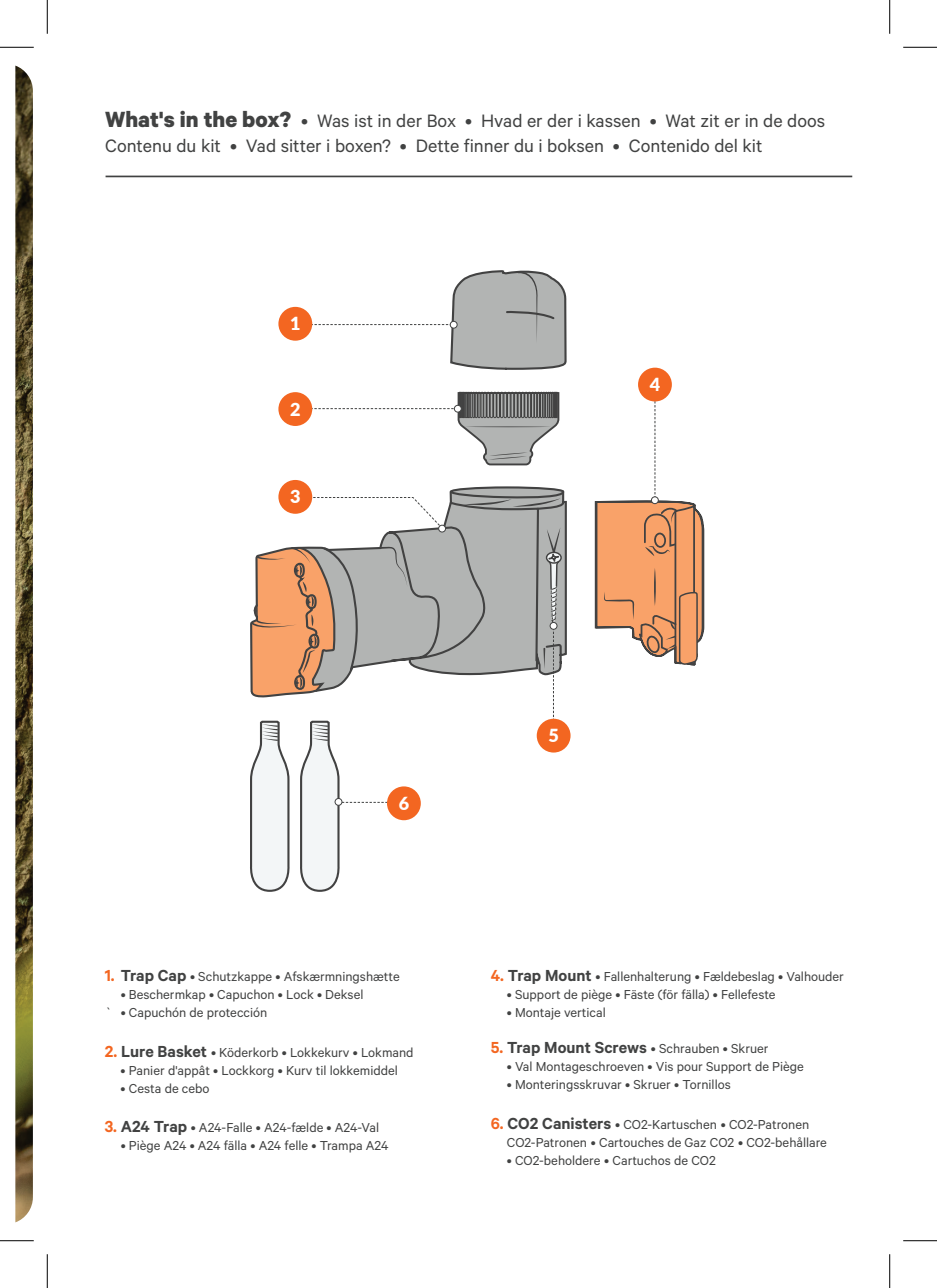
<style>
.page{position:relative;width:937px;height:1288px;background:#fff}
.page>*{position:absolute;margin:0;border:0;box-sizing:border-box;transform-origin:0 0}
.t1{font:20.25px/24.8px "Calibre";color:#414242}
.t2{font:900 18px "Lato";color:#fff}
.t3{font:14.62px/18px "Calibre";color:#414242}
.s1{font-weight:700;font-size:24.75px}
.s2{font-weight:600;font-size:18px;color:#f36621}
.s3{font-weight:600;font-size:18px}
</style>
<div class="page">
<hr style="left:105px;top:175px;width:747px;height:2px;background:#414242">
<svg style="left:278px;top:489px;width:289px;height:187px;background:#b6b7b6"></svg>
<svg style="left:379px;top:546px;width:28px;height:41px"></svg>
<svg style="left:250px;top:546px;width:112px;height:152px;background:#d2a485"></svg>
<svg style="left:449px;top:486px;width:116px;height:21px;background:#969797"></svg>
<svg style="left:290px;top:391px;width:270px;height:75px"></svg>
<div style="left:454px;top:405px;width:7px;height:7px;background:#fff;border-radius:50%"></div>
<div style="left:454px;top:405px;width:7px;height:7px;border:1px solid #414242;border-radius:50%"></div>
<div style="left:278px;top:392px;width:34px;height:34px;background:#f36621;border-radius:50%"></div>
<svg style="left:250px;top:720px;width:40px;height:172px"></svg>
<svg style="left:300px;top:720px;width:103px;height:172px"></svg>
<div style="left:335px;top:798px;width:7px;height:7px;background:#fff;border-radius:50%"></div>
<div style="left:334px;top:798px;width:8px;height:7px;border:1px solid #414242;border-radius:50%"></div>
<div style="left:387px;top:786px;width:34px;height:34px;background:#f36621;border-radius:50%"></div>
<svg style="left:594px;top:393px;width:111px;height:273px"></svg>
<div style="left:651px;top:497px;width:7px;height:6px;background:#fff;border-radius:50%"></div>
<div style="left:651px;top:496px;width:7px;height:8px;border:1px solid #414242;border-radius:50%"></div>
<div style="left:638px;top:367px;width:33px;height:34px;background:#f36621;border-radius:50%"></div>
<svg style="left:543px;top:527px;width:18px;height:191px"></svg>
<div style="left:550px;top:622px;width:7px;height:7px;background:#fff;border-radius:50%"></div>
<div style="left:549px;top:622px;width:8px;height:7px;border:1px solid #414242;border-radius:50%"></div>
<div style="left:536px;top:718px;width:34px;height:34px;background:#f36621;border-radius:50%"></div>
<svg style="left:309px;top:496px;width:133px;height:32px"></svg>
<div style="left:438px;top:525px;width:7px;height:7px;background:#fff;border-radius:50%"></div>
<div style="left:438px;top:524px;width:8px;height:8px;border:1px solid #414242;border-radius:50%"></div>
<svg style="left:294px;top:175px;width:273px;height:195px"></svg>
<div style="left:450px;top:321px;width:7px;height:7px;background:#fff;border-radius:50%"></div>
<div style="left:450px;top:321px;width:7px;height:7px;border:1px solid #414242;border-radius:50%"></div>
<div style="left:278px;top:307px;width:34px;height:33px;background:#f36621;border-radius:50%"></div>
<div style="left:278px;top:480px;width:34px;height:33px;background:#f36621;border-radius:50%"></div>
<img style="left:15px;top:66px;width:18px;height:1156px">
<hr style="left:0;top:47px;width:34px;height:1px;background:#000">
<hr style="left:903px;top:47px;width:33px;height:1px;background:#000">
<hr style="left:0;top:1240px;width:34px;height:1px;background:#000">
<hr style="left:903px;top:1240px;width:33px;height:1px;background:#000">
<hr style="left:47px;top:0;width:1px;height:34px;background:#000">
<hr style="left:47px;top:1253px;width:1px;height:34px;background:#000">
<hr style="left:889px;top:0;width:1px;height:34px;background:#000">
<hr style="left:889px;top:1253px;width:1px;height:34px;background:#000">
<h1 class="t1" style="left:105px;top:107px;width:721px"><span class="s1">What's in the box?</span> • Was ist in der Box • Hvad er der i kassen • Wat zit er in de doos<br>Contenu du kit • Vad sitter i boxen? • Dette finner du i boksen • Contenido del kit</h1>
<p class="t2" style="left:290px;top:310px;width:12px">1</p>
<p class="t2" style="left:290px;top:395px;width:12px">2</p>
<p class="t2" style="left:290px;top:483px;width:12px">3</p>
<p class="t2" style="left:649px;top:371px;width:12px">4</p>
<p class="t2" style="left:398px;top:789px;width:12px">6</p>
<p class="t3" style="left:105px;top:967px;width:296px"><span class="s2">1.</span> <span class="s3">Trap Cap</span> • Schutzkappe • Afskærmningshætte</p>
<p class="t3" style="left:105px;top:985px;width:260px;text-indent:16px">• Beschermkap • Capuchon • Lock • Deksel ` • Capuchón de protección</p>
<p class="t3" style="left:105px;top:1042px;width:310px"><span class="s2">2.</span> <span class="s3">Lure Basket</span> • Köderkorb • Lokkekurv • Lokmand</p>
<p class="t3" style="left:121px;top:1060px;width:279px">• Panier d'appât • Lockkorg • Kurv til lokkemiddel</p>
<p class="t3" style="left:121px;top:1078px;width:90px">• Cesta de cebo</p>
<p class="t3" style="left:105px;top:1117px;width:276px"><span class="s2">3.</span> <span class="s3">A24 Trap</span> • A24-Falle • A24-fælde • A24-Val</p>
<p class="t3" style="left:121px;top:1135px;width:269px">• Piège A24 • A24 fälla • A24 felle • Trampa A24</p>
<p class="t2" style="left:548px;top:722px;width:12px">5</p>
<p class="t3" style="left:491px;top:967px;width:354px"><span class="s2">4.</span> <span class="s3">Trap Mount</span> • Fallenhalterung • Fældebeslag • Valhouder</p>
<p class="t3" style="left:506px;top:985px;width:270px">• Support de piège • Fäste (för fälla) • Fellefeste</p>
<p class="t3" style="left:506px;top:1003px;width:100px">• Montaje vertical</p>
<p class="t3" style="left:491px;top:1039px;width:279px"><span class="s2">5.</span> <span class="s3">Trap Mount Screws</span> • Schrauben • Skruer</p>
<p class="t3" style="left:506px;top:1057px;width:298px">• Val Montageschroeven • Vis pour Support de Piège</p>
<p class="t3" style="left:506px;top:1075px;width:225px">• Monteringsskruvar • Skruer • Tornillos</p>
<p class="t3" style="left:506px;top:1114px;width:321px;text-indent:-16px"><span class="s2">6.</span> <span class="s3">CO2 Canisters</span> • CO2-Kartuschen • CO2-Patronen<br>CO2-Patronen • Cartouches de Gaz CO2 • CO2-behållare</p>
<p class="t3" style="left:506px;top:1150px;width:210px">• CO2-beholdere • Cartuchos de CO2</p>
</div>
